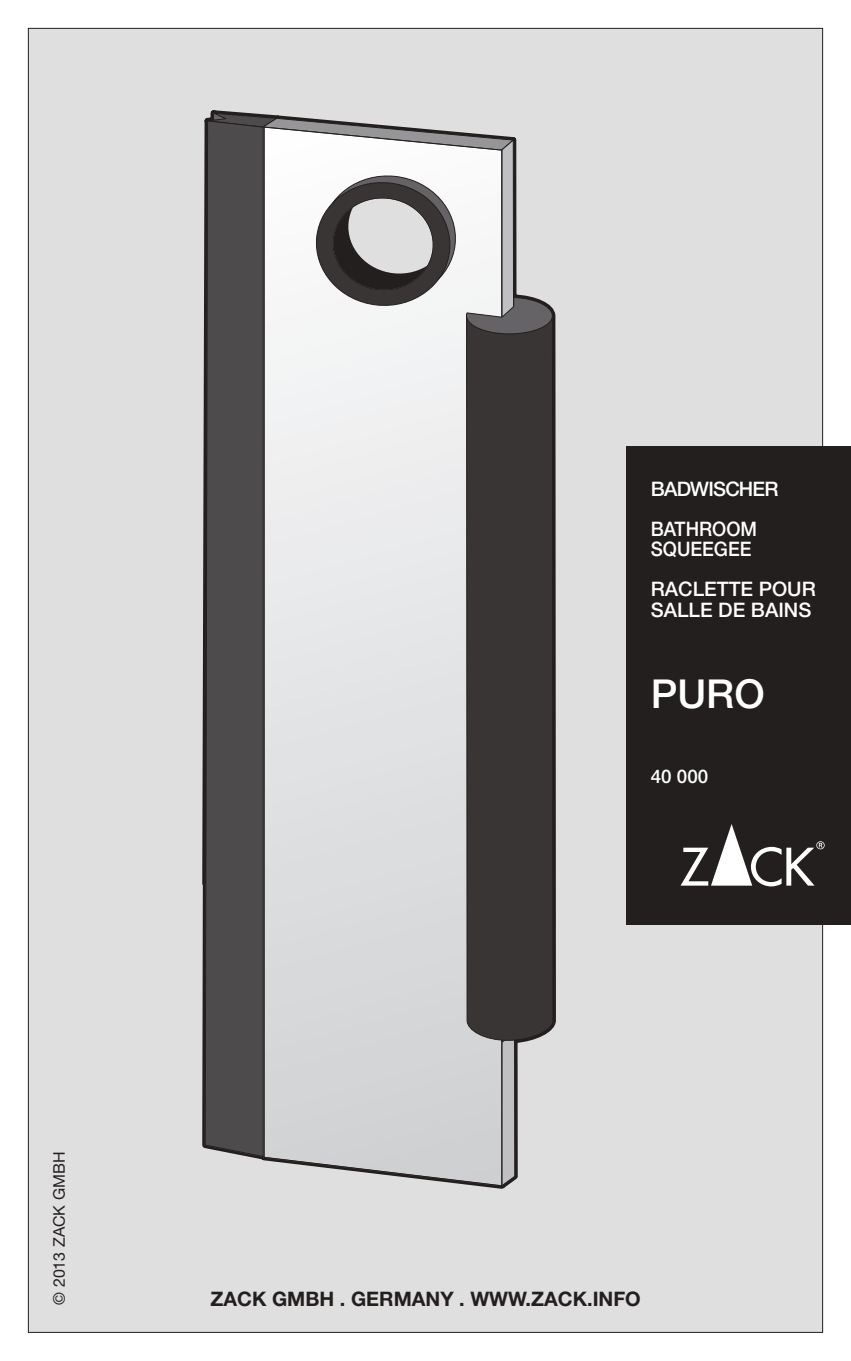
<style>
.page{position:relative;width:851px;height:1361px;background:#fff}
.page>*{position:absolute;margin:0;border:0;box-sizing:border-box;transform-origin:0 0}
.t1{font:500 40px "Helvetica Neue";color:#fff}
.t2{font:700 20px "Helvetica Neue";color:#241f1f}
.t3{font:500 20px/40px "Helvetica Neue";color:#fff;scale:.93 1}
.t4{font:500 20px/40px "Helvetica Neue";letter-spacing:-.04em;color:#fff}
.t5{font:500 20px "Helvetica Neue";color:#fff}
.t6{font:500 18.8px "Helvetica Neue";color:#fff}
.t7{font:16px "Helvetica Neue";color:#241f1f}
</style>
<div class="page">
<div style="left:28px;top:28px;width:794px;height:1304px;background:#e0dfdf;border:1px solid #241f1f"></div>
<div style="left:626px;top:445px;width:224px;height:479px;background:#241f1f"></div>
<svg style="left:680px;top:824px;width:144px;height:62px"></svg>
<svg style="left:202px;top:110px;width:354px;height:1079px"></svg>
<svg style="left:205px;top:112px;width:348px;height:1075px"></svg>
<p class="t4" style="left:650px;top:469px;width:129px">BADWISCHER<br>BATHROOM</p>
<p class="t3" style="left:650px;top:529px;width:179px">SQUEEGEE<br>RACLETTE POUR</p>
<p class="t5" style="left:650px;top:598px;width:162px">SALLE DE BAINS</p>
<h1 class="t1" style="left:650px;top:669px;width:115px">PURO</h1>
<p class="t6" style="left:650px;top:765px;width:59px">40 000</p>
<p class="t7" style="left:50px;top:1304px;width:154px;rotate:-90deg">© 2013 ZACK GMBH</p>
<p class="t2" style="left:210px;top:1286px;width:431px">ZACK GMBH . GERMANY . WWW.ZACK.INFO</p>
</div>
